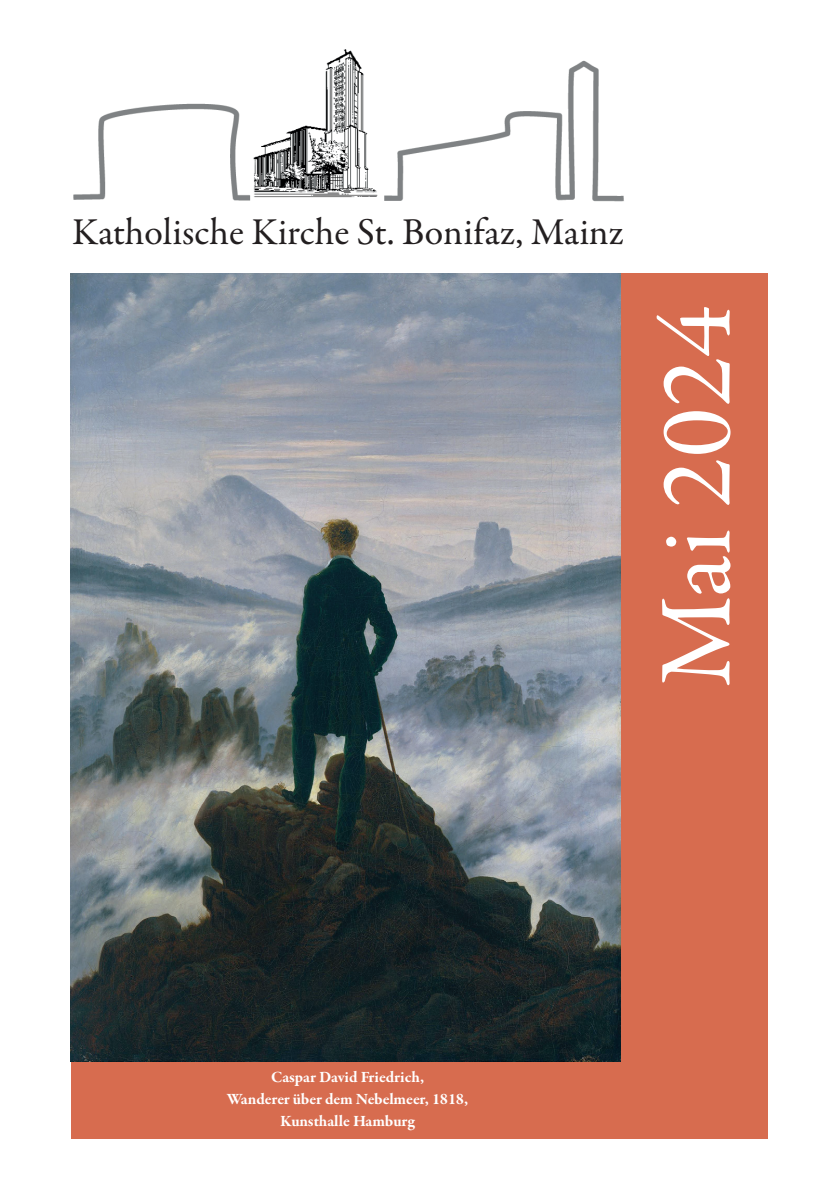
<style>
.page{position:relative;width:840px;height:1191px;background:#fff}
.page>*{position:absolute;margin:0;border:0;box-sizing:border-box;transform-origin:0 0}
.t1{font:104px "Garamond Premr Pro";color:#fff}
.t2{font:38.2px "Garamond Premr Pro";color:#231f20}
.t3{font:700 16px/22px "Garamond Premr Pro";color:#fff;text-align:center}
</style>
<div class="page">
<img style="left:73px;top:49px;width:551px;height:153px">
<div style="left:71px;top:273px;width:696px;height:865px;background:#d76c4f"></div>
<img style="left:71px;top:273px;width:549px;height:788px">
<h2 class="t2" style="left:72px;top:209px;width:553px">Katholische Kirche St. Bonifaz, Mainz</h2>
<h1 class="t1" style="left:633px;top:687px;width:383px;rotate:-90deg">Mai 2024</h1>
<p class="t3" style="left:227px;top:1065px;width:243px">Caspar David Friedrich,<br>Wanderer über dem Nebelmeer, 1818,<br>Kunsthalle Hamburg</p>
</div>
